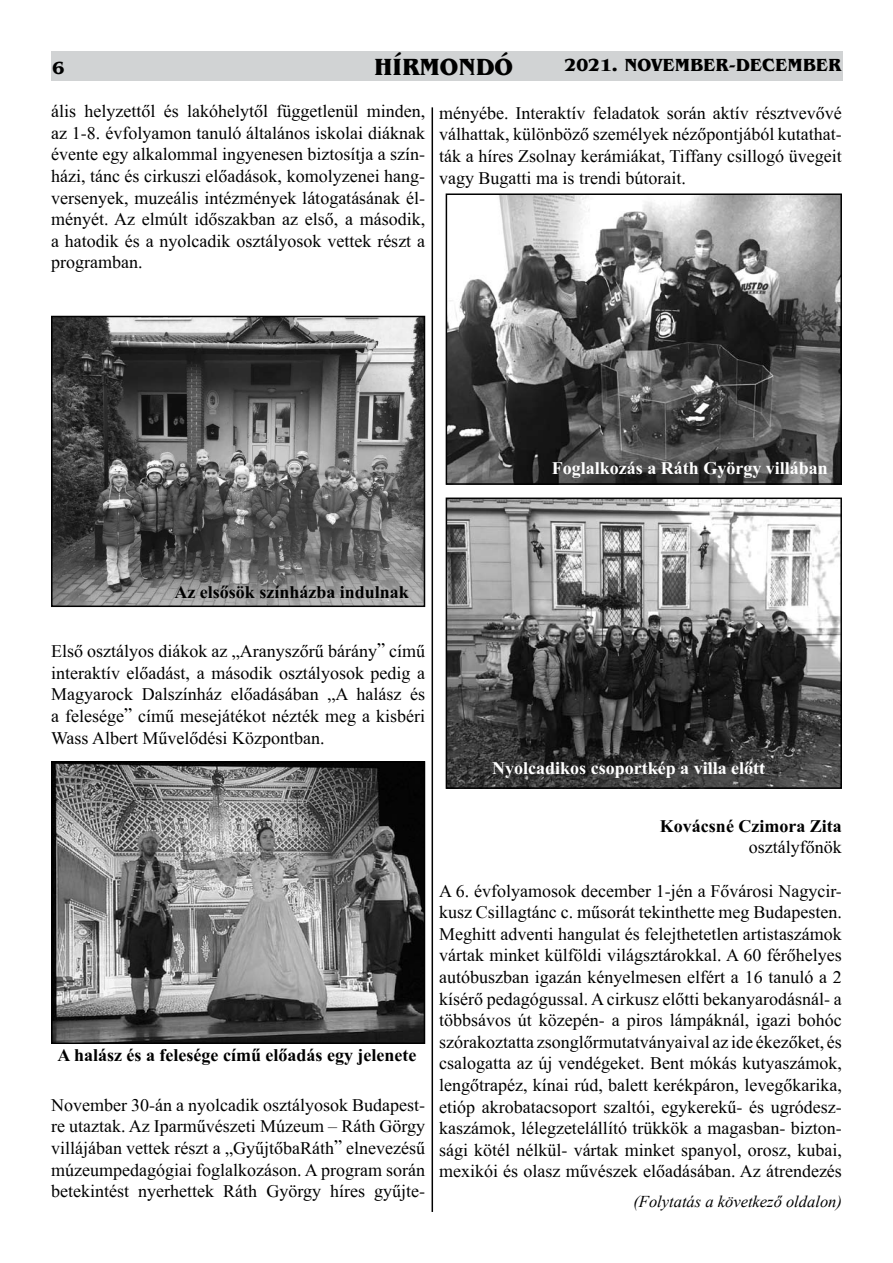
<style>
.page{position:relative;width:893px;height:1263px;background:#fff}
.page>*{position:absolute;margin:0;border:0;box-sizing:border-box;transform-origin:0 0}
.t1{font:24px "Benguiat ITCHU Bold";color:#000}
.t2{font:18px/21.6px "Times New Roman HU";color:#000;text-align:justify}
.t3{font:18px "Times New Roman HU Bold";color:#000}
.t4{font:18px "Times New Roman HU Bold";color:#fff}
.t5{font:18px "Benguiat ITCHU Bold";color:#000}
.t6{font:italic 16.5px "Times New Roman";color:#000}
</style>
<div class="page">
<div style="left:51px;top:51px;width:791px;height:29px;background:#d1d3d4"></div>
<hr style="left:432px;top:107px;width:1px;height:1105px;background:#000">
<img style="left:54px;top:319px;width:368px;height:285px">
<div style="left:51px;top:316px;width:374px;height:291px;border:2px solid #000"></div>
<img style="left:449px;top:196px;width:390px;height:286px">
<div style="left:446px;top:193px;width:396px;height:292px;border:2px solid #000"></div>
<img style="left:449px;top:500px;width:390px;height:286px">
<div style="left:446px;top:497px;width:396px;height:292px;border:2px solid #000"></div>
<img style="left:54px;top:764px;width:368px;height:277px">
<div style="left:51px;top:761px;width:374px;height:283px;border:2px solid #000"></div>
<p class="t5" style="left:53px;top:57px;width:13px">6</p>
<h1 class="t1" style="left:374px;top:52px;width:140px">HÍRMONDÓ</h1>
<p class="t5" style="left:565px;top:54px;width:278px">2021. NOVEMBER-DECEMBER</p>
<p class="t2" style="left:51px;top:100px;width:376px">ális helyzettől és lakóhelytől függetlenül minden, az 1-8. évfolyamon tanuló általános iskolai diáknak évente egy alkalommal ingyenesen biztosítja a szín&shy;házi, tánc és cirkuszi előadások, komolyzenei hang&shy;versenyek, muzeális intézmények látogatásának él&shy;ményét. Az elmúlt időszakban az első, a második, a hatodik és a nyolcadik osztályosok vettek részt a programban.</p>
<p class="t2" style="left:439px;top:102px;width:404px">ményébe. Interaktív feladatok során aktív résztvevővé válhattak, különböző személyek nézőpontjából kutathat&shy;ták a híres Zsolnay kerámiákat, Tiffany csillogó üvegeit vagy Bugatti ma is trendi bútorait.</p>
<p class="t4" style="left:552px;top:458px;width:278px">Foglalkozás a Ráth György villában</p>
<p class="t3" style="left:174px;top:582px;width:236px">Az elsősök színházba indulnak</p>
<p class="t2" style="left:51px;top:640px;width:376px">Első osztályos diákok az „Aranyszőrű bárány” című interaktív előadást, a második osztályosok pedig a Magyarock Dalszínház előadásában „A halász és a felesége” című mesejátékot nézték meg a kisbéri Wass Albert Művelődési Központban.</p>
<p class="t4" style="left:492px;top:758px;width:275px">Nyolcadikos csoportkép a villa előtt</p>
<p class="t3" style="left:58px;top:1045px;width:360px">A halász és a felesége című előadás egy jelenete</p>
<p class="t2" style="left:51px;top:1094px;width:376px">November 30-án a nyolcadik osztályosok Budapest&shy;re utaztak. Az Iparművészeti Múzeum – Ráth Görgy villájában vettek részt a „GyűjtőbaRáth” elnevezésű múzeumpedagógiai foglalkozáson. A program során betekintést nyerhettek Ráth György híres gyűjte-</p>
<p class="t3" style="left:660px;top:816px;width:183px">Kovácsné Czimora Zita</p>
<p class="t2" style="left:749px;top:836px;width:94px">osztályfőnök</p>
<p class="t2" style="left:439px;top:880px;width:404px">A 6. évfolyamosok december 1-jén a Fővárosi Nagycir&shy;kusz Csillagtánc c. műsorát tekinthette meg Budapesten.<br>Meghitt adventi hangulat és felejthetetlen artistaszámok vártak minket külföldi világsztárokkal. A 60 férőhelyes autóbuszban igazán kényelmesen elfért a 16 tanuló a 2 kísérő pedagógussal. A cirkusz előtti bekanyarodásnál- a többsávos út közepén- a piros lámpáknál, igazi bohóc szórakoztatta zsonglőrmutatványaival az ide ékezőket, és csalogatta az új vendégeket. Bent mókás kutyaszámok, lengőtrapéz, kínai rúd, balett kerékpáron, levegőkarika, etióp akrobatacsoport szaltói, egykerekű- és ugródesz&shy;kaszámok, lélegzetelállító trükkök a magasban- bizton&shy;sági kötél nélkül- vártak minket spanyol, orosz, kubai, mexikói és olasz művészek előadásában. Az átrendezés</p>
<p class="t6" style="left:633px;top:1189px;width:210px">(Folytatás a következő oldalon)</p>
</div>
